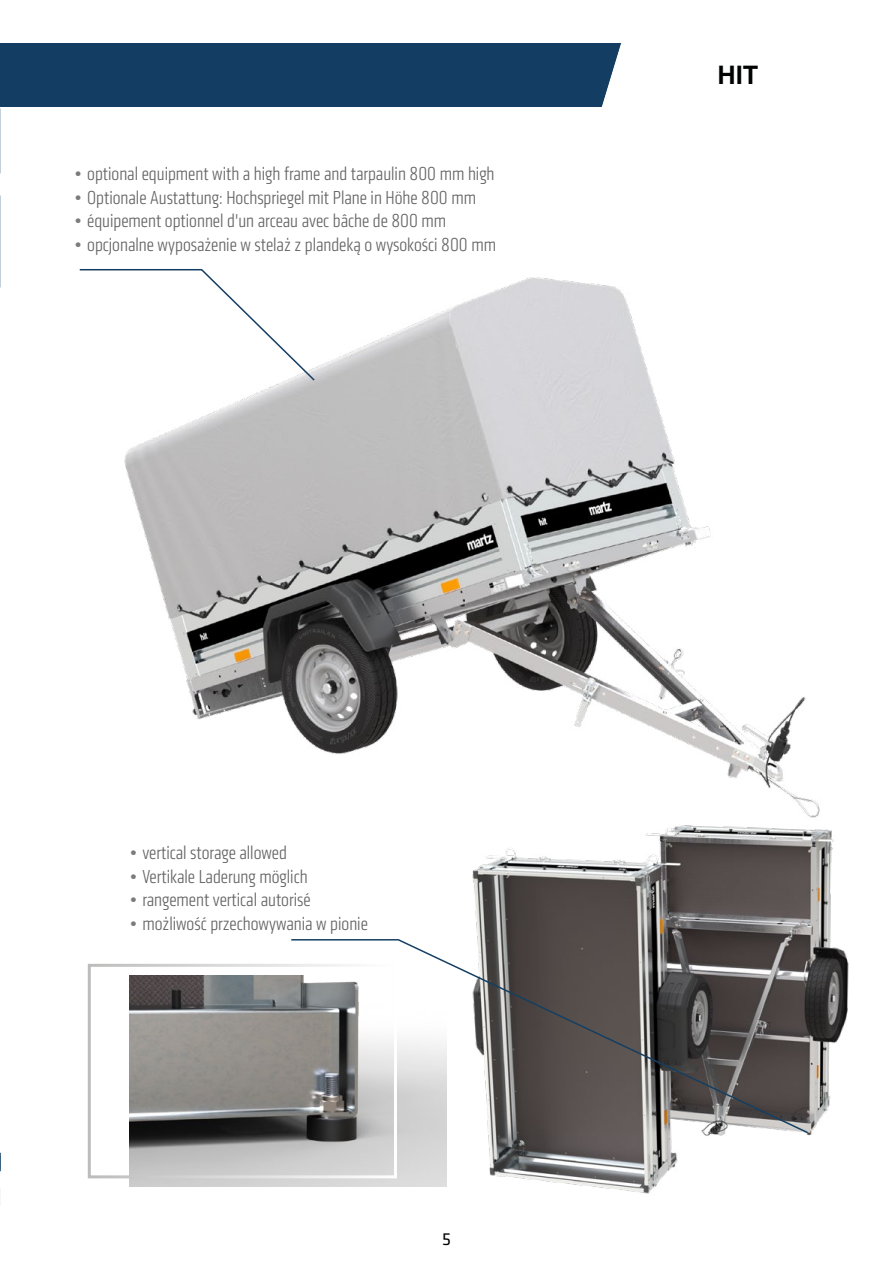
<style>
.page{position:relative;width:893px;height:1263px;background:#fff}
.page>*{position:absolute;margin:0;border:0;box-sizing:border-box;transform-origin:0 0}
.t1{font:700 25.5px "Arial";color:#010202}
.t2{font:300 19.5px "Klavika Condensed";color:#646363}
.t3{font:18px "Klavika Basic";color:#000}
.s1{color:#7c7b7b}
</style>
<div class="page">
<img style="left:130px;top:975px;width:316px;height:212px">
<img style="left:124px;top:277px;width:691px;height:524px">
<img style="left:472px;top:801px;width:377px;height:393px">
<svg style="left:79px;top:269px;width:237px;height:113px"></svg>
<svg style="left:290px;top:938px;width:520px;height:196px"></svg>
<svg style="left:0;top:1153px;width:1px;height:18px"></svg>
<div style="left:88px;top:964px;width:309px;height:214px;border:3px solid #fff"></div>
<div style="left:0;top:43px;width:729px;height:64px;background:#133d63"></div>
<svg style="left:602px;top:43px;width:127px;height:64px"></svg>
<p class="t2" style="left:74px;top:163px;width:422px"><span class="s1">•</span> optional equipment with a high frame and tarpaulin 800 mm high</p>
<p class="t2" style="left:74px;top:187px;width:403px"><span class="s1">•</span> Optionale Austattung: Hochspriegel mit Plane in Höhe 800 mm</p>
<p class="t2" style="left:74px;top:210px;width:373px"><span class="s1">•</span> équipement optionnel d'un arceau avec bâche de 800 mm</p>
<p class="t2" style="left:74px;top:234px;width:423px"><span class="s1">•</span> opcjonalne wyposażenie w stelaż z plandeką o wysokości 800 mm</p>
<h1 class="t1" style="left:717px;top:58px;width:43px">HIT</h1>
<p class="t2" style="left:130px;top:842px;width:159px"><span class="s1">•</span> vertical storage allowed</p>
<p class="t2" style="left:130px;top:866px;width:179px"><span class="s1">•</span> Vertikale Laderung möglich</p>
<p class="t2" style="left:130px;top:889px;width:182px"><span class="s1">•</span> rangement vertical autorisé</p>
<p class="t2" style="left:130px;top:912px;width:240px"><span class="s1">•</span> możliwość przechowywania w pionie</p>
<p class="t3" style="left:442px;top:1227px;width:10px">5</p>
</div>
